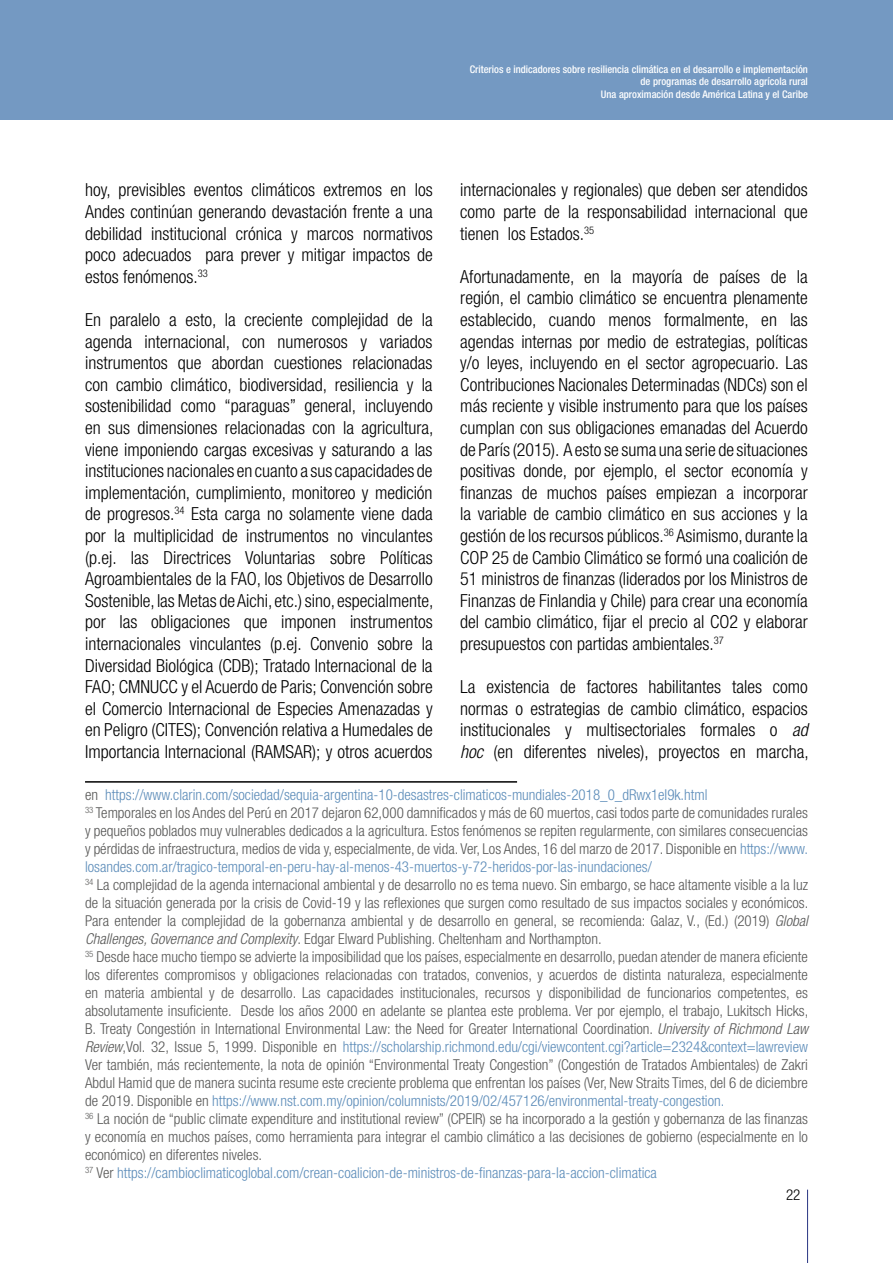
<style>
.page{position:relative;width:893px;height:1263px;background:#fff}
.page>*{position:absolute;margin:0;border:0;box-sizing:border-box;transform-origin:0 0}
.t1{font:300 condensed 18px/21.6px "Helvetica Neue LT Std";color:#000;text-align:justify}
.t2{font:300 condensed 15px/18px "Helvetica Neue LT Std";color:#575756}
.t3{font:300 condensed 15px "Helvetica Neue LT Std";color:#000}
.t4{font:500 condensed 10.5px/12.6px "Helvetica Neue LT Std";color:#fff;text-align:right}
.s1{color:#5c8cb9}
.s2{font-style:italic}
</style>
<div class="page">
<div style="left:0;top:0;width:893px;height:119px;background:#7499c2"></div>
<hr style="left:85px;top:781px;width:432px;height:2px;background:#000">
<hr style="left:807px;top:1189px;width:1px;height:74px;background:#283583">
<p class="t4" style="left:470px;top:62px;width:340px">Criterios e indicadores sobre resiliencia climática en el desarrollo e implementación de programas de desarrollo agrícola rural<br>Una aproximación desde América Latina y el Caribe</p>
<p class="t1" style="left:85px;top:179px;width:349px">hoy, previsibles eventos climáticos extremos en los Andes continúan generando devastación frente a una debilidad institucional crónica y marcos normativos poco adecuados para prever y mitigar impactos de estos fenómenos.<sup>33</sup></p>
<p class="t1" style="left:85px;top:309px;width:350px">En paralelo a esto, la creciente complejidad de la agenda internacional, con numerosos y variados instrumentos que abordan cuestiones relacionadas con cambio climático, biodiversidad, resiliencia y la sostenibilidad como “paraguas” general, incluyendo en sus dimensiones relacionadas con la agricultura, viene imponiendo cargas excesivas y saturando a las instituciones nacionales en cuanto a sus capacidades de implementación, cumplimiento, monitoreo y medición de progresos.<sup>34</sup> Esta carga no solamente viene dada por la multiplicidad de instrumentos no vinculantes (p.ej. las Directrices Voluntarias sobre Políticas Agroambientales de la FAO, los Objetivos de Desarrollo Sostenible, las Metas de Aichi, etc.) sino, especialmente, por las obligaciones que imponen instrumentos internacionales vinculantes (p.ej. Convenio sobre la Diversidad Biológica (CDB); Tratado Internacional de la FAO; CMNUCC y el Acuerdo de Paris; Convención sobre el Comercio Internacional de Especies Amenazadas y en Peligro (CITES); Convención relativa a Humedales de Importancia Internacional (RAMSAR); y otros acuerdos</p>
<p class="t2" style="left:85px;top:785px;width:725px">en <span class="s1">https://www.clarin.com/sociedad/sequia-argentina-10-desastres-climaticos-mundiales-2018_0_dRwx1eI9k.html<br></span><sup>33</sup> Temporales en los Andes del Perú en 2017 dejaron 62,000 damnificados y más de 60 muertos, casi todos parte de comunidades rurales y pequeños poblados muy vulnerables dedicados a la agricultura. Estos fenómenos se repiten regularmente, con similares consecuencias y pérdidas de infraestructura, medios de vida y, especialmente, de vida. Ver, Los Andes, 16 del marzo de 2017. Disponible en <span class="s1">https://www. losandes.com.ar/tragico-temporal-en-peru-hay-al-menos-43-muertos-y-72-heridos-por-las-inundaciones/<br></span><sup>34</sup> La complejidad de la agenda internacional ambiental y de desarrollo no es tema nuevo. Sin embargo, se hace altamente visible a la luz de la situación generada por la crisis de Covid-19 y las reflexiones que surgen como resultado de sus impactos sociales y económicos.<br>Para entender la complejidad de la gobernanza ambiental y de desarrollo en general, se recomienda: Galaz, V., (Ed.) (2019) <span class="s2">Global Challenges, Governance and Complexity</span>. Edgar Elward Publishing. Cheltenham and Northampton.<br><sup>35</sup> Desde hace mucho tiempo se advierte la imposibilidad que los países, especialmente en desarrollo, puedan atender de manera eficiente los diferentes compromisos y obligaciones relacionadas con tratados, convenios, y acuerdos de distinta naturaleza, especialmente en materia ambiental y de desarrollo. Las capacidades institucionales, recursos y disponibilidad de funcionarios competentes, es absolutamente insuficiente. Desde los años 2000 en adelante se plantea este problema. Ver por ejemplo, el trabajo, Lukitsch Hicks, B. Treaty Congestión in International Environmental Law: the Need for Greater International Coordination. <span class="s2">University of Richmond Law Review</span>,Vol. 32, Issue 5, 1999. Disponible en <span class="s1">https://scholarship.richmond.edu/cgi/viewcontent.cgi?article=2324&amp;context=lawreview </span>Ver también, más recientemente, la nota de opinión “Environmental Treaty Congestion” (Congestión de Tratados Ambientales) de Zakri Abdul Hamid que de manera sucinta resume este creciente problema que enfrentan los países (Ver, New Straits Times, del 6 de diciembre de 2019. Disponible en <span class="s1">https://www.nst.com.my/opinion/columnists/2019/02/457126/environmental-treaty-congestion.<br></span><sup>36</sup> La noción de “public climate expenditure and institutional review” (CPEIR) se ha incorporado a la gestión y gobernanza de las finanzas y economía en muchos países, como herramienta para integrar el cambio climático a las decisiones de gobierno (especialmente en lo económico) en diferentes niveles.<br><sup>37</sup> Ver <span class="s1">https://cambioclimaticoglobal.com/crean-coalicion-de-ministros-de-finanzas-para-la-accion-climatica</span></p>
<p class="t1" style="left:460px;top:179px;width:349px">internacionales y regionales) que deben ser atendidos como parte de la responsabilidad internacional que tienen los Estados.<sup>35</sup></p>
<p class="t1" style="left:460px;top:265px;width:349px">Afortunadamente, en la mayoría de países de la región, el cambio climático se encuentra plenamente establecido, cuando menos formalmente, en las agendas internas por medio de estrategias, políticas y/o leyes, incluyendo en el sector agropecuario. Las Contribuciones Nacionales Determinadas (NDCs) son el más reciente y visible instrumento para que los países cumplan con sus obligaciones emanadas del Acuerdo de París (2015). A esto se suma una serie de situaciones positivas donde, por ejemplo, el sector economía y finanzas de muchos países empiezan a incorporar la variable de cambio climático en sus acciones y la gestión de los recursos públicos.<sup>36</sup> Asimismo, durante la COP 25 de Cambio Climático se formó una coalición de 51 ministros de finanzas (liderados por los Ministros de Finanzas de Finlandia y Chile) para crear una economía del cambio climático, fijar el precio al CO2 y elaborar presupuestos con partidas ambientales.<sup>37</sup></p>
<p class="t1" style="left:460px;top:676px;width:350px">La existencia de factores habilitantes tales como normas o estrategias de cambio climático, espacios institucionales y multisectoriales formales o <span class="s2">ad hoc</span> (en diferentes niveles), proyectos en marcha,</p>
<p class="t3" style="left:786px;top:1186px;width:16px">22</p>
</div>
